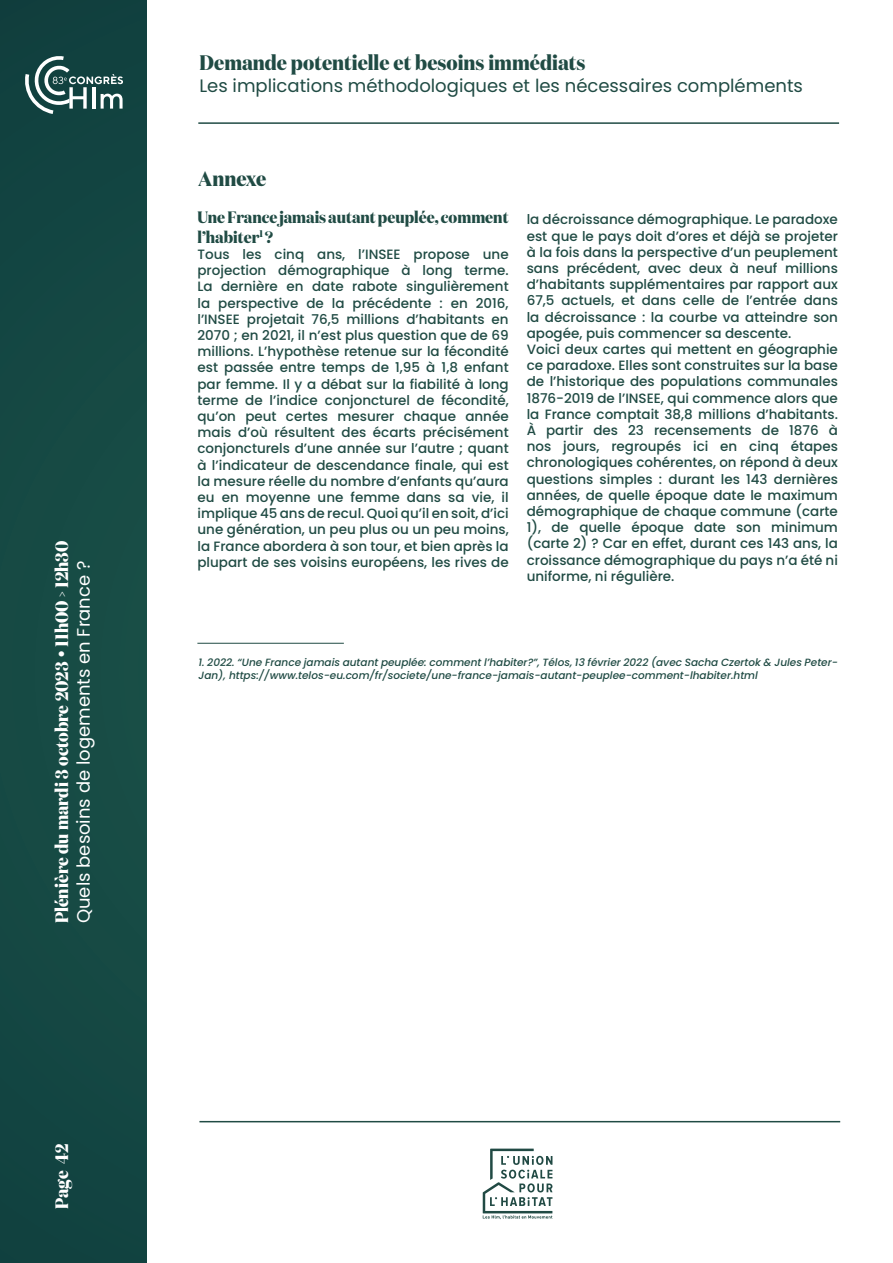
<style>
.page{position:relative;width:893px;height:1263px;background:#fff}
.page>*{position:absolute;margin:0;border:0;box-sizing:border-box;transform-origin:0 0}
.Titre_1{font:700 21px "Domaine Disp Nar";color:#204b44}
.t1{font:700 18px/21.6px "Domaine Disp Nar";color:#fff}
.t2{font:18px "Poppins";color:#204b44}
.Texte_courant{font:700 16.5px/19.8px "Domaine Disp Nar";color:#204b44}
.Texte_courant-2{font:500 13.5px/16.2px "Poppins";color:#204b44;text-align:justify}
.Notes{font:italic 500 10.5px/12.6px "Poppins";color:#204b44}
.s1{font-family:"Poppins";font-weight:400}
</style>
<div class="page">
<div style="left:0;top:0;width:147px;height:1262px;background:#154943"></div>
<hr style="left:198px;top:122px;width:641px;height:2px;background:#204b44">
<svg style="left:483px;top:1148px;width:70px;height:71px"></svg>
<hr style="left:199px;top:1121px;width:641px;height:1px;background:#204b44">
<svg style="left:25px;top:56px;width:98px;height:58px"></svg>
<hr style="left:197px;top:643px;width:147px;height:1px;background:#204b44">
<p class="t1" style="left:51px;top:923px;width:384px;rotate:-90deg">Plénière du mardi 3 octobre 2023 • 11h00 &gt; 12h30<br><span class="s1">Quels besoins de logements en France ?</span></p>
<p class="t1" style="left:51px;top:1208px;width:66px;rotate:-90deg">Page 42</p>
<p class="Titre_1" style="left:199px;top:49px;width:387px">Demande potentielle et besoins immédiats</p>
<p class="t2" style="left:199px;top:75px;width:605px">Les implications méthodologiques et les nécessaires compléments</p>
<p class="Titre_1" style="left:198px;top:166px;width:70px">Annexe</p>
<p class="Texte_courant" style="left:197px;top:207px;width:313px">Une France jamais autant peuplée, comment l’habiter<sup>1</sup> ?</p>
<p class="Texte_courant-2" style="left:197px;top:246px;width:313px">Tous les cinq ans, l’INSEE propose une projection démographique à long terme.<br>La dernière en date rabote singulièrement la perspective de la précédente : en 2016, l’INSEE projetait 76,5 millions d’habitants en 2070 ; en 2021, il n’est plus question que de 69 millions. L’hypothèse retenue sur la fécondité est passée entre temps de 1,95 à 1,8 enfant par femme. Il y a débat sur la fiabilité à long terme de l’indice conjoncturel de fécondité, qu’on peut certes mesurer chaque année mais d’où résultent des écarts précisément conjoncturels d’une année sur l’autre ; quant à l’indicateur de descendance finale, qui est la mesure réelle du nombre d’enfants qu’aura eu en moyenne une femme dans sa vie, il implique 45 ans de recul. Quoi qu’il en soit, d’ici une génération, un peu plus ou un peu moins, la France abordera à son tour, et bien après la plupart de ses voisins européens, les rives de</p>
<p class="Texte_courant-2" style="left:527px;top:212px;width:313px">la décroissance démographique. Le paradoxe est que le pays doit d’ores et déjà se projeter à la fois dans la perspective d’un peuplement sans précédent, avec deux à neuf millions d’habitants supplémentaires par rapport aux 67,5 actuels, et dans celle de l’entrée dans la décroissance : la courbe va atteindre son apogée, puis commencer sa descente.</p>
<p class="Texte_courant-2" style="left:527px;top:341px;width:313px">Voici deux cartes qui mettent en géographie ce paradoxe. Elles sont construites sur la base de l’historique des populations communales 1876-2019 de l’INSEE, qui commence alors que la France comptait 38,8 millions d’habitants.<br>À partir des 23 recensements de 1876 à nos jours, regroupés ici en cinq étapes chronologiques cohérentes, on répond à deux questions simples : durant les 143 dernières années, de quelle époque date le maximum démographique de chaque commune (carte 1), de quelle époque date son minimum (carte 2) ? Car en effet, durant ces 143 ans, la croissance démographique du pays n’a été ni uniforme, ni régulière.</p>
<p class="Notes" style="left:198px;top:656px;width:641px">1. 2022. “Une France jamais autant peuplée: comment l’habiter?”, Télos, 13 février 2022 (avec Sacha Czertok &amp; Jules Peter-<br>Jan), https://www.telos-eu.com/fr/societe/une-france-jamais-autant-peuplee-comment-lhabiter.html</p>
</div>
